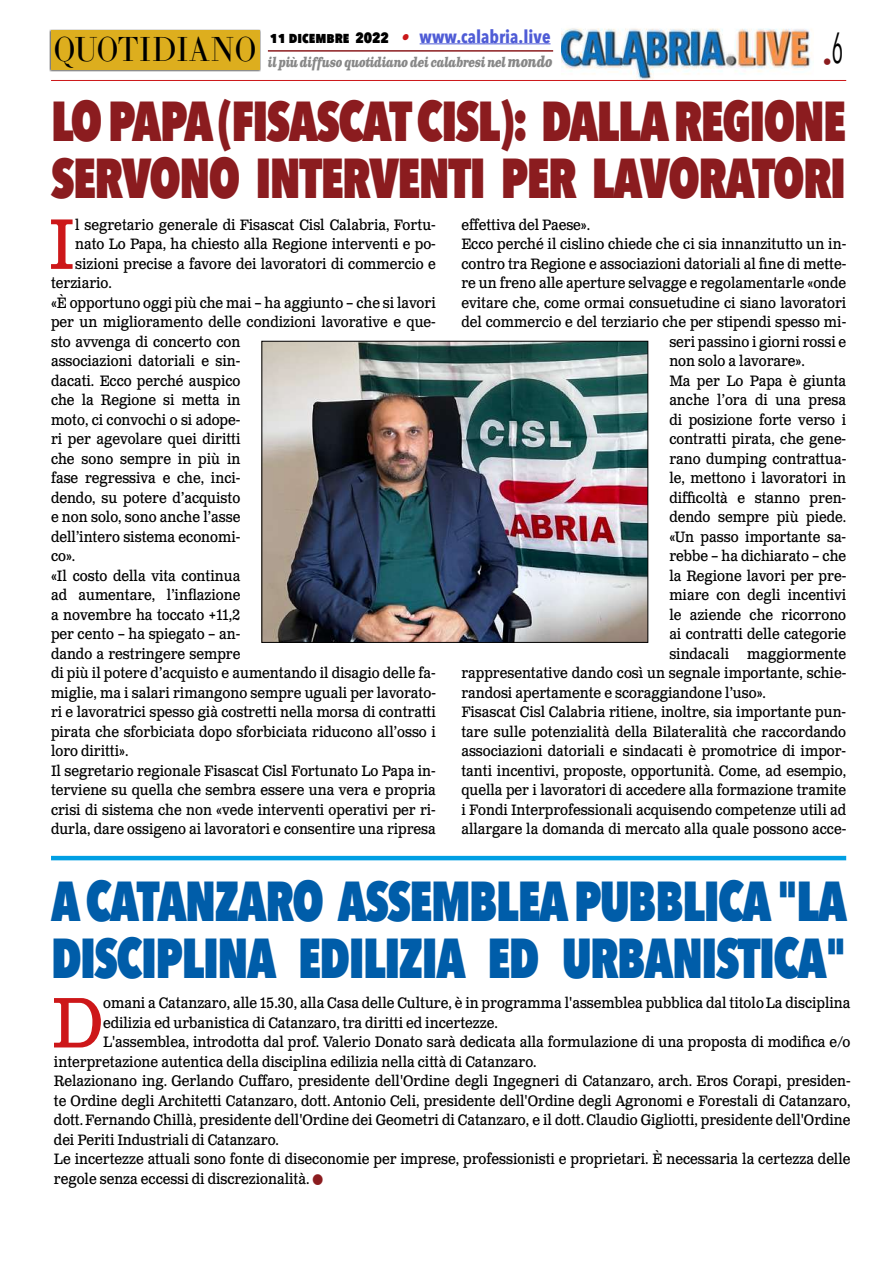
<style>
.page{position:relative;width:893px;height:1263px;background:#fff}
.page>*{position:absolute;margin:0;border:0;box-sizing:border-box;transform-origin:0 0}
.t1{font:71.25px "Clarendon Text Pro";color:#cd1719;scale:.9 1}
.t2{font:800 56.1px/57px "Avenir Next Condensed";letter-spacing:-.03em;color:#8b1c1f;scale:.88 1}
.t3{font:800 56.1px/57px "Avenir Next Condensed";letter-spacing:-.03em;color:#005da9;scale:.88 1}
.t4{font:34.2px "LTC Bodoni 175 Pro";color:#000;scale:.88 1}
.t5{font:700 18px "Avenir Next Condensed";color:#4f5cd6}
.t6{font:18px "Avenir Next Condensed";color:#8b1c1f}
.t7{font:15px "Clarendon Text Pro";color:#000;scale:.9 1}
.t8{font:italic 700 13.5px "Clarendon Text Pro";letter-spacing:-.05em;color:#878787;scale:.79 1}
.s1{font-weight:800;font-size:15px;color:#000}
.s2{font-family:"Clarendon Text Pro";font-style:italic;font-size:16.5px;color:#ca181a}
.s3{font-size:15px}
</style>
<div class="page">
<img style="left:561px;top:28px;width:251px;height:52px">
<hr style="left:51px;top:80px;width:795px;height:1px;background:#cd1719">
<div style="left:49px;top:29px;width:212px;height:43px;background:#000;opacity:.75"></div>
<div style="left:51px;top:31px;width:208px;height:39px;background:#ddae1e"></div>
<hr style="left:420px;top:43px;width:130px;height:1px;background:#4f5cd6">
<hr style="left:268px;top:50px;width:285px;height:2px;background:#8b1c1f">
<img style="left:264px;top:343px;width:382px;height:298px">
<div style="left:262px;top:341px;width:386px;height:302px;border:1px solid #000"></div>
<hr style="left:51px;top:856px;width:795px;height:4px;background:#009fe3">
<p class="t5" style="left:270px;top:25px;width:282px"><span class="s1">11 dicembre 2022</span> <span class="s2">•</span> www.calabria.live</p>
<p class="t8" style="left:268px;top:53px;width:362px">il più diffuso quotidiano dei calabresi nel <span class="s3">mondo</span></p>
<p class="t6" style="left:823px;top:46px;width:22px">•<sup>6</sup></p>
<h2 class="t2" style="left:51px;top:92px;width:905px">LO PAPA (FISASCAT CISL): DALLA REGIONE<br>SERVONO INTERVENTI PER LAVORATORI</h2>
<h1 class="t1" style="left:49px;top:201px;width:31px">I</h1>
<p class="t7" style="left:75px;top:216px;width:402px">l segretario generale di Fisascat Cisl Calabria, Fortu-</p>
<h3 class="t4" style="left:54px;top:27px;width:232px">QUOTIDIANO</h3>
<p class="t7" style="left:461px;top:216px;width:145px">effettiva del Paese».</p>
<p class="t7" style="left:461px;top:235px;width:429px">Ecco perché il cislino chiede che ci sia innanzitutto un in-</p>
<p class="t7" style="left:461px;top:255px;width:429px">contro tra Regione e associazioni datoriali al fine di mette-</p>
<p class="t7" style="left:461px;top:274px;width:429px">re un freno alle aperture selvagge e regolamentarle «onde</p>
<p class="t7" style="left:461px;top:294px;width:429px">evitare che, come ormai consuetudine ci siano lavoratori</p>
<p class="t7" style="left:461px;top:313px;width:429px">del commercio e del terziario che per stipendi spesso mi-</p>
<p class="t7" style="left:669px;top:333px;width:198px">seri passino i giorni rossi e</p>
<p class="t7" style="left:669px;top:352px;width:152px">non solo a lavorare».</p>
<p class="t7" style="left:669px;top:372px;width:198px">Ma per Lo Papa è giunta</p>
<p class="t7" style="left:669px;top:391px;width:198px">anche l’ora di una presa</p>
<p class="t7" style="left:669px;top:411px;width:198px">di posizione forte verso i</p>
<p class="t7" style="left:669px;top:430px;width:198px">contratti pirata, che gene-</p>
<p class="t7" style="left:669px;top:450px;width:198px">rano dumping contrattua-</p>
<p class="t7" style="left:669px;top:469px;width:198px">le, mettono i lavoratori in</p>
<p class="t7" style="left:669px;top:489px;width:198px">difficoltà e stanno pren-</p>
<p class="t7" style="left:669px;top:508px;width:198px">dendo sempre più piede.</p>
<p class="t7" style="left:669px;top:528px;width:198px">«Un passo importante sa-</p>
<p class="t7" style="left:669px;top:547px;width:198px">rebbe – ha dichiarato – che</p>
<p class="t7" style="left:669px;top:567px;width:198px">la Regione lavori per pre-</p>
<p class="t7" style="left:669px;top:586px;width:198px">miare con degli incentivi</p>
<p class="t7" style="left:669px;top:606px;width:198px">le aziende che ricorrono</p>
<p class="t7" style="left:669px;top:625px;width:198px">ai contratti delle categorie</p>
<p class="t7" style="left:669px;top:645px;width:198px">sindacali maggiormente</p>
<p class="t7" style="left:461px;top:664px;width:429px">rappresentative dando così un segnale importante, schie-</p>
<p class="t7" style="left:461px;top:684px;width:340px">randosi apertamente e scoraggiandone l’uso».</p>
<p class="t7" style="left:461px;top:703px;width:429px">Fisascat Cisl Calabria ritiene, inoltre, sia importante pun-</p>
<p class="t7" style="left:461px;top:723px;width:429px">tare sulle potenzialità della Bilateralità che raccordando</p>
<p class="t7" style="left:461px;top:742px;width:429px">associazioni datoriali e sindacati è promotrice di impor-</p>
<p class="t7" style="left:461px;top:762px;width:429px">tanti incentivi, proposte, opportunità. Come, ad esempio,</p>
<p class="t7" style="left:461px;top:781px;width:429px">quella per i lavoratori di accedere alla formazione tramite</p>
<p class="t7" style="left:461px;top:801px;width:429px">i Fondi Interprofessionali acquisendo competenze utili ad</p>
<p class="t7" style="left:461px;top:820px;width:429px">allargare la domanda di mercato alla quale possono acce-</p>
<p class="t7" style="left:75px;top:235px;width:402px">nato Lo Papa, ha chiesto alla Regione interventi e po-</p>
<p class="t7" style="left:75px;top:255px;width:402px">sizioni precise a favore dei lavoratori di commercio e</p>
<p class="t7" style="left:51px;top:274px;width:69px">terziario.</p>
<p class="t7" style="left:51px;top:294px;width:429px">«È opportuno oggi più che mai – ha aggiunto – che si lavori</p>
<p class="t7" style="left:51px;top:313px;width:429px">per un miglioramento delle condizioni lavorative e que-</p>
<p class="t7" style="left:51px;top:333px;width:212px">sto avvenga di concerto con</p>
<p class="t7" style="left:51px;top:352px;width:212px">associazioni datoriali e sin-</p>
<p class="t7" style="left:51px;top:372px;width:212px">dacati. Ecco perché auspico</p>
<p class="t7" style="left:51px;top:391px;width:212px">che la Regione si metta in</p>
<p class="t7" style="left:51px;top:411px;width:212px">moto, ci convochi o si adope-</p>
<p class="t7" style="left:51px;top:430px;width:212px">ri per agevolare quei diritti</p>
<p class="t7" style="left:51px;top:450px;width:212px">che sono sempre in più in</p>
<p class="t7" style="left:51px;top:469px;width:212px">fase regressiva e che, inci-</p>
<p class="t7" style="left:51px;top:489px;width:212px">dendo, su potere d’acquisto</p>
<p class="t7" style="left:51px;top:508px;width:212px">e non solo, sono anche l’asse</p>
<p class="t7" style="left:51px;top:528px;width:212px">dell’intero sistema economi-</p>
<p class="t7" style="left:51px;top:547px;width:29px">co».</p>
<p class="t7" style="left:51px;top:567px;width:212px">«Il costo della vita continua</p>
<p class="t7" style="left:51px;top:586px;width:212px">ad aumentare, l’inflazione</p>
<p class="t7" style="left:51px;top:606px;width:212px">a novembre ha toccato +11,2</p>
<p class="t7" style="left:51px;top:625px;width:212px">per cento – ha spiegato – an-</p>
<p class="t7" style="left:51px;top:645px;width:212px">dando a restringere sempre</p>
<p class="t7" style="left:51px;top:664px;width:429px">di più il potere d’acquisto e aumentando il disagio delle fa-</p>
<p class="t7" style="left:51px;top:684px;width:429px">miglie, ma i salari rimangono sempre uguali per lavorato-</p>
<p class="t7" style="left:51px;top:703px;width:429px">ri e lavoratrici spesso già costretti nella morsa di contratti</p>
<p class="t7" style="left:51px;top:723px;width:429px">pirata che sforbiciata dopo sforbiciata riducono all’osso i</p>
<p class="t7" style="left:51px;top:742px;width:87px">loro diritti».</p>
<p class="t7" style="left:51px;top:762px;width:429px">Il segretario regionale Fisascat Cisl Fortunato Lo Papa in-</p>
<p class="t7" style="left:51px;top:781px;width:429px">terviene su quella che sembra essere una vera e propria</p>
<p class="t7" style="left:51px;top:801px;width:429px">crisi di sistema che non «vede interventi operativi per ri-</p>
<p class="t7" style="left:51px;top:820px;width:429px">durla, dare ossigeno ai lavoratori e consentire una ripresa</p>
<h2 class="t3" style="left:51px;top:872px;width:906px">A CATANZARO ASSEMBLEA PUBBLICA "LA<br>DISCIPLINA EDILIZIA ED URBANISTICA"</h2>
<h1 class="t1" style="left:51px;top:980px;width:59px">D</h1>
<p class="t7" style="left:103px;top:994px;width:832px">omani a Catanzaro, alle 15.30, alla Casa delle Culture, è in programma l'assemblea pubblica dal titolo La disciplina</p>
<p class="t7" style="left:103px;top:1014px;width:440px">edilizia ed urbanistica di Catanzaro, tra diritti ed incertezze.</p>
<p class="t7" style="left:103px;top:1033px;width:832px">L'assemblea, introdotta dal prof. Valerio Donato sarà dedicata alla formulazione di una proposta di modifica e/o</p>
<p class="t7" style="left:54px;top:1053px;width:538px">interpretazione autentica della disciplina edilizia nella città di Catanzaro.</p>
<p class="t7" style="left:54px;top:1072px;width:887px">Relazionano ing. Gerlando Cuffaro, presidente dell'Ordine degli Ingegneri di Catanzaro, arch. Eros Corapi, presiden-</p>
<p class="t7" style="left:54px;top:1092px;width:887px">te Ordine degli Architetti Catanzaro, dott. Antonio Celi, presidente dell'Ordine degli Agronomi e Forestali di Catanzaro,</p>
<p class="t7" style="left:54px;top:1111px;width:886px">dott. Fernando Chillà, presidente dell'Ordine dei Geometri di Catanzaro, e il dott. Claudio Gigliotti, presidente dell'Ordine</p>
<p class="t7" style="left:54px;top:1131px;width:252px">dei Periti Industriali di Catanzaro.</p>
<p class="t7" style="left:54px;top:1150px;width:886px">Le incertezze attuali sono fonte di diseconomie per imprese, professionisti e proprietari. È necessaria la certezza delle</p>
<p class="t7" style="left:54px;top:1170px;width:285px">regole senza eccessi di discrezionalità.</p>
</div>
